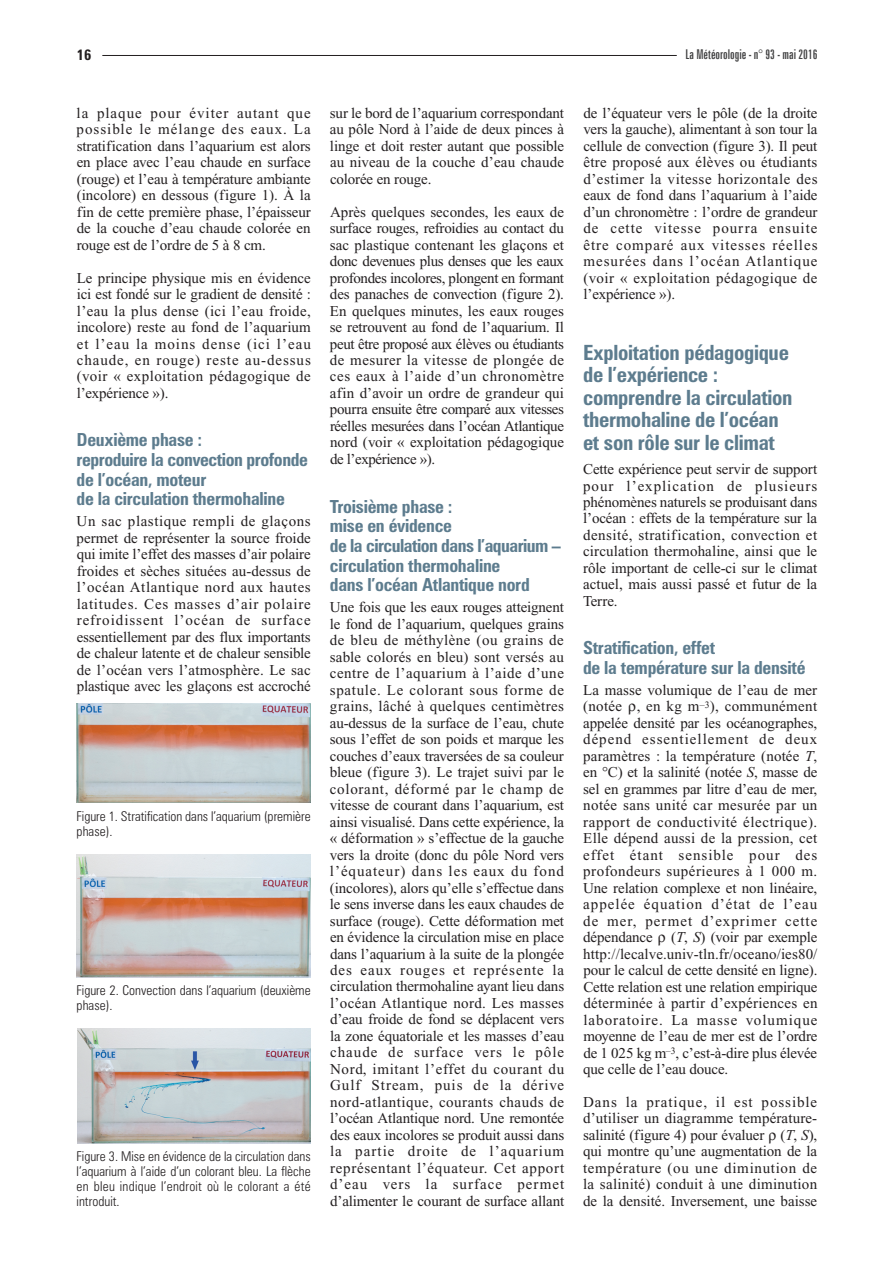
<style>
.page{position:relative;width:893px;height:1262px;background:#fff}
.page>*{position:absolute;margin:0;border:0;box-sizing:border-box;transform-origin:0 0}
.t1{font:700 condensed 21px/22.5px "Zurich BT";letter-spacing:-.015em;color:#5d7c8e}
.t2{font:700 condensed 18px/19.6px "Zurich BT";letter-spacing:-.015em;color:#5d7c8e}
.t3{font:15px/16.5px "Times New Roman";color:#231f20;text-align:justify}
.t4{font:700 condensed 15px "Zurich BT";color:#231f20}
.t5{font:300 condensed 13.5px/15px "Zurich BT";color:#231f20}
.t6{font:extra-condensed 13.5px "Zurich BT";color:#3e3e3f}
.s1{font-style:italic}
</style>
<div class="page">
<hr style="left:102px;top:55px;width:574px;height:1px;background:#231f20">
<img style="left:77px;top:703px;width:233px;height:100px">
<img style="left:77px;top:854px;width:233px;height:123px">
<img style="left:77px;top:1028px;width:233px;height:115px">
<p class="t4" style="left:77px;top:45px;width:16px">16</p>
<p class="t6" style="left:685px;top:46px;width:133px">La Météorologie - n° 93 - mai 2016</p>
<p class="t3" style="left:77px;top:104px;width:235px">la plaque pour éviter autant que possible le mélange des eaux. La stratification dans l’aquarium est alors en place avec l’eau chaude en surface (rouge) et l’eau à température ambiante (incolore) en dessous (figure 1). À la fin de cette première phase, l’épaisseur de la couche d’eau chaude colorée en rouge est de l’ordre de 5 à 8 cm.</p>
<p class="t3" style="left:77px;top:269px;width:235px">Le principe physique mis en évidence ici est fondé sur le gradient de densité : l’eau la plus dense (ici l’eau froide, incolore) reste au fond de l’aquarium et l’eau la moins dense (ici l’eau chaude, en rouge) reste au-dessus (voir « exploitation pédagogique de l’expérience »).</p>
<p class="t2" style="left:77px;top:430px;width:233px">Deuxième phase :<br>reproduire la convection profonde de l’océan, moteur<br>de la circulation thermohaline</p>
<p class="t3" style="left:77px;top:513px;width:235px">Un sac plastique rempli de glaçons permet de représenter la source froide qui imite l’effet des masses d’air polaire froides et sèches situées au-dessus de l’océan Atlantique nord aux hautes latitudes. Ces masses d’air polaire refroidissent l’océan de surface essentiellement par des flux importants de chaleur latente et de chaleur sensible de l’océan vers l’atmosphère. Le sac plastique avec les glaçons est accroché</p>
<p class="t5" style="left:77px;top:809px;width:235px">Figure 1. Stratification dans l’aquarium (première phase).</p>
<p class="t5" style="left:77px;top:983px;width:235px">Figure 2. Convection dans l’aquarium (deuxième phase).</p>
<p class="t5" style="left:77px;top:1149px;width:235px;text-align:justify">Figure 3. Mise en évidence de la circulation dans l’aquarium à l’aide d’un colorant bleu. La flèche en bleu indique l’endroit où le colorant a été introduit.</p>
<p class="t3" style="left:330px;top:104px;width:235px">sur le bord de l’aquarium correspondant au pôle Nord à l’aide de deux pinces à linge et doit rester autant que possible au niveau de la couche d’eau chaude colorée en rouge.</p>
<p class="t3" style="left:330px;top:203px;width:236px">Après quelques secondes, les eaux de surface rouges, refroidies au contact du sac plastique contenant les glaçons et donc devenues plus denses que les eaux profondes incolores, plongent en formant des panaches de convection (figure 2).<br>En quelques minutes, les eaux rouges se retrouvent au fond de l’aquarium. Il peut être proposé aux élèves ou étudiants de mesurer la vitesse de plongée de ces eaux à l’aide d’un chronomètre afin d’avoir un ordre de grandeur qui pourra ensuite être comparé aux vitesses réelles mesurées dans l’océan Atlantique nord (voir « exploitation pédagogique de l’expérience »).</p>
<p class="t2" style="left:330px;top:496px;width:232px">Troisième phase :<br>mise en évidence<br>de la circulation dans l’aquarium – circulation thermohaline<br>dans l’océan Atlantique nord</p>
<p class="t3" style="left:330px;top:599px;width:236px">Une fois que les eaux rouges atteignent le fond de l’aquarium, quelques grains de bleu de méthylène (ou grains de sable colorés en bleu) sont versés au centre de l’aquarium à l’aide d’une spatule. Le colorant sous forme de grains, lâché à quelques centimètres au-dessus de la surface de l’eau, chute sous l’effet de son poids et marque les couches d’eaux traversées de sa couleur bleue (figure 3). Le trajet suivi par le colorant, déformé par le champ de vitesse de courant dans l’aquarium, est ainsi visualisé. Dans cette expérience, la « déformation » s’effectue de la gauche vers la droite (donc du pôle Nord vers l’équateur) dans les eaux du fond (incolores), alors qu’elle s’effectue dans le sens inverse dans les eaux chaudes de surface (rouge). Cette déformation met en évidence la circulation mise en place dans l’aquarium à la suite de la plongée des eaux rouges et représente la circulation thermohaline ayant lieu dans l’océan Atlantique nord. Les masses d’eau froide de fond se déplacent vers la zone équatoriale et les masses d’eau chaude de surface vers le pôle Nord, imitant l’effet du courant du Gulf Stream, puis de la dérive nord-atlantique, courants chauds de l’océan Atlantique nord. Une remontée des eaux incolores se produit aussi dans la partie droite de l’aquarium représentant l’équateur. Cet apport d’eau vers la surface permet d’alimenter le courant de surface allant</p>
<p class="t3" style="left:583px;top:104px;width:236px">de l’équateur vers le pôle (de la droite vers la gauche), alimentant à son tour la cellule de convection (figure 3). Il peut être proposé aux élèves ou étudiants d’estimer la vitesse horizontale des eaux de fond dans l’aquarium à l’aide d’un chronomètre : l’ordre de grandeur de cette vitesse pourra ensuite être comparé aux vitesses réelles mesurées dans l’océan Atlantique (voir « exploitation pédagogique de l’expérience »).</p>
<h1 class="t1" style="left:582px;top:341px;width:211px">Exploitation pédagogique de l’expérience : comprendre la circulation thermohaline de l’océan et son rôle sur le climat</h1>
<p class="t3" style="left:583px;top:461px;width:235px">Cette expérience peut servir de support pour l’explication de plusieurs phénomènes naturels se produisant dans l’océan : effets de la température sur la densité, stratification, convection et circulation thermohaline, ainsi que le rôle important de celle-ci sur le climat actuel, mais aussi passé et futur de la Terre.</p>
<p class="t2" style="left:583px;top:638px;width:224px">Stratification, effet<br>de la température sur la densité</p>
<p class="t3" style="left:583px;top:681px;width:236px">La masse volumique de l’eau de mer (notée , en kg m<sup>–3</sup>), communément appelée densité par les océanographes, dépend essentiellement de deux paramètres : la température (notée <span class="s1">T</span>, en °C) et la salinité (notée <span class="s1">S</span>, masse de sel en grammes par litre d’eau de mer, notée sans unité car mesurée par un rapport de conductivité électrique).<br>Elle dépend aussi de la pression, cet effet étant sensible pour des profondeurs supérieures à 1 000 m.<br>Une relation complexe et non linéaire, appelée équation d’état de l’eau de mer, permet d’exprimer cette dépendance (<span class="s1">T</span>, <span class="s1">S</span>) (voir par exemple http://lecalve.univ-tln.fr/oceano/ies80/ pour le calcul de cette densité en ligne).<br>Cette relation est une relation empirique déterminée à partir d’expériences en laboratoire. La masse volumique moyenne de l’eau de mer est de l’ordre de 1 025 kg m<sup>–3</sup>, c’est-à-dire plus élevée que celle de l’eau douce.</p>
<p class="t3" style="left:583px;top:1093px;width:235px">Dans la pratique, il est possible d’utiliser un diagramme température&shy;salinité (figure 4) pour évaluer (<span class="s1">T</span>, <span class="s1">S</span>), qui montre qu’une augmentation de la température (ou une diminution de la salinité) conduit à une diminution de la densité. Inversement, une baisse</p>
</div>
